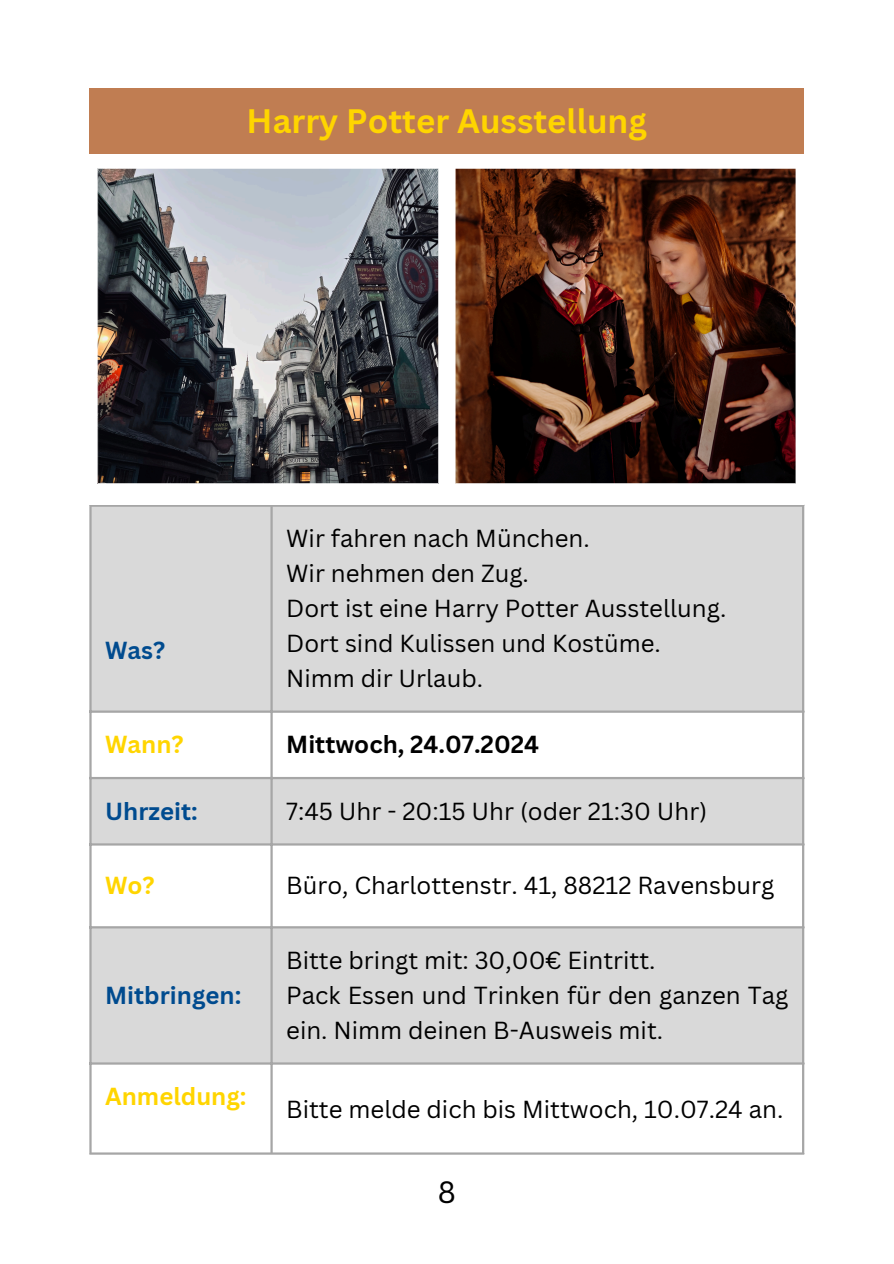
<style>
.page{position:relative;width:894px;height:1264px;background:#fff}
.page>*{position:absolute;margin:0;border:0;box-sizing:border-box;transform-origin:0 0}
.t1{font:700 33px "Canva Sans";color:#ffd500}
.t2{font:30px "Canva Sans";color:#000}
.t3{font:24px/34.8px "Canva Sans";color:#000}
.t4{font:700 24px "Canva Sans";color:#004b8f}
.t5{font:700 24px "Canva Sans";color:#000}
.t6{font:700 24px "Canva Sans";color:#ffd500}
</style>
<div class="page">
<div style="left:92px;top:507px;width:709px;height:203px;background:#d9d9d9"></div>
<svg style="left:92px;top:712px;width:709px;height:440px"></svg>
<hr style="left:89px;top:507px;width:3px;height:645px;background:#a6a6a6">
<hr style="left:270px;top:507px;width:2px;height:645px;background:#a6a6a6">
<hr style="left:801px;top:507px;width:3px;height:645px;background:#a6a6a6">
<hr style="left:89px;top:504px;width:715px;height:3px;background:#a6a6a6">
<hr style="left:89px;top:710px;width:715px;height:2px;background:#a6a6a6">
<hr style="left:89px;top:777px;width:715px;height:2px;background:#a6a6a6">
<hr style="left:89px;top:843px;width:715px;height:2px;background:#a6a6a6">
<hr style="left:89px;top:926px;width:715px;height:2px;background:#a6a6a6">
<hr style="left:89px;top:1062px;width:715px;height:2px;background:#a6a6a6">
<hr style="left:89px;top:1152px;width:715px;height:2px;background:#a6a6a6">
<svg style="left:97px;top:168px;width:342px;height:316px;background:#636569"></svg>
<img style="left:455px;top:168px;width:341px;height:316px">
<div style="left:89px;top:89px;width:715px;height:65px;background:#c07d52"></div>
<p class="t1" style="left:246px;top:98px;width:401px">Harry Potter Ausstellung</p>
<h1 class="t4" style="left:105px;top:633px;width:62px">Was?</h1>
<p class="t3" style="left:286px;top:520px;width:305px">Wir fahren nach München.</p>
<p class="t3" style="left:286px;top:555px;width:244px">Wir nehmen den Zug.</p>
<p class="t3" style="left:286px;top:590px;width:441px">Dort ist eine Harry Potter Ausstellung.</p>
<p class="t3" style="left:286px;top:625px;width:376px">Dort sind Kulissen und Kostüme.</p>
<p class="t3" style="left:286px;top:660px;width:198px">Nimm dir Urlaub.</p>
<p class="t6" style="left:105px;top:727px;width:80px">Wann?</p>
<p class="t5" style="left:286px;top:727px;width:254px">Mittwoch, 24.07.2024</p>
<p class="t4" style="left:105px;top:794px;width:94px">Uhrzeit:</p>
<p class="t3" style="left:286px;top:793px;width:422px">7:45 Uhr - 20:15 Uhr (oder 21:30 Uhr)</p>
<p class="t6" style="left:105px;top:868px;width:51px">Wo?</p>
<p class="t3" style="left:286px;top:867px;width:489px">Büro, Charlottenstr. 41, 88212 Ravensburg</p>
<p class="t4" style="left:105px;top:978px;width:138px">Mitbringen:</p>
<p class="t6" style="left:105px;top:1079px;width:143px">Anmeldung:</p>
<p class="t3" style="left:286px;top:942px;width:371px">Bitte bringt mit: 30,00€ Eintritt.</p>
<p class="t3" style="left:286px;top:977px;width:503px">Pack Essen und Trinken für den ganzen Tag ein. Nimm deinen B-Ausweis mit.</p>
<p class="t3" style="left:286px;top:1090px;width:498px">Bitte melde dich bis Mittwoch, 10.07.24 an.</p>
<p class="t2" style="left:437px;top:1170px;width:20px">8</p>
</div>
